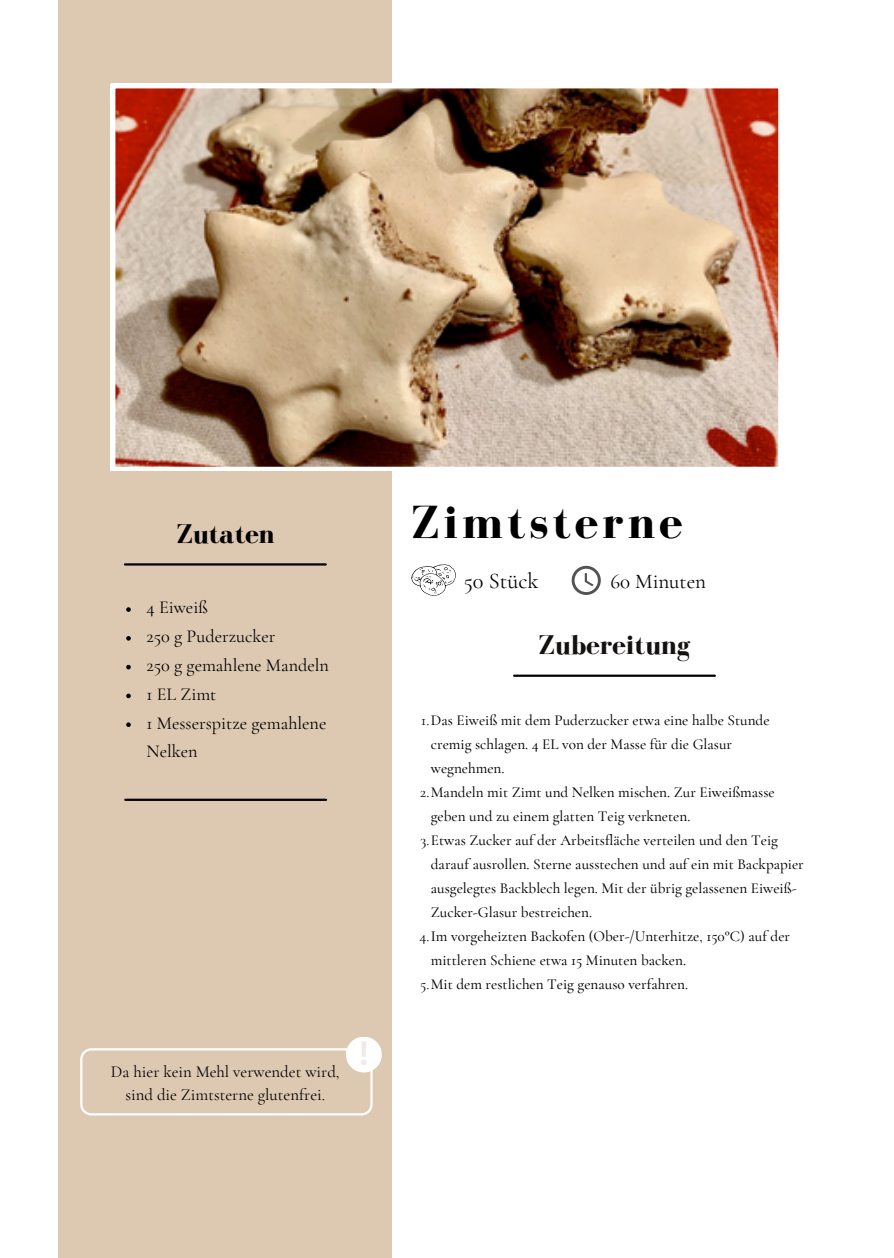
<style>
.page{position:relative;width:894px;height:1258px;background:#fff}
.page>*{position:absolute;margin:0;border:0;box-sizing:border-box;transform-origin:0 0}
.t1{font:700 48px "Bodoni FLF";letter-spacing:.085em;color:#000}
.t2{font:700 33px "Canva Sans";color:#efeae7}
.t3{font:700 27.9px "Bodoni FLF";color:#161111}
.t4{font:700 27.9px "Bodoni FLF";color:#000}
.t5{font:22.5px "Cormorant Garamond";color:#000}
.t6{font:21px "Cormorant Garamond";color:#000}
.t7{font:18.3px/28.8px "Cormorant Garamond";color:#000}
.t8{font:16.8px/23.1px "Cormorant Garamond";color:#000;text-align:center}
.t9{font:500 15.3px/24px "Cormorant Garamond";color:#000}
.s1{font-weight:400}
</style>
<div class="page">
<div style="left:58px;top:0;width:333px;height:1258px;background:#ddc8b1"></div>
<img style="left:111px;top:84px;width:668px;height:387px">
<hr style="left:125px;top:563px;width:200px;height:2px;background:#000">
<hr style="left:514px;top:674px;width:200px;height:3px;background:#000">
<hr style="left:125px;top:799px;width:201px;height:2px;background:#000">
<svg style="left:571px;top:566px;width:29px;height:29px"></svg>
<svg style="left:411px;top:564px;width:45px;height:32px"></svg>
<svg style="left:126px;top:607px;width:5px;height:5px"></svg>
<svg style="left:126px;top:636px;width:5px;height:5px"></svg>
<svg style="left:126px;top:665px;width:5px;height:4px"></svg>
<svg style="left:126px;top:694px;width:5px;height:4px"></svg>
<svg style="left:126px;top:722px;width:5px;height:5px"></svg>
<svg style="left:80px;top:1048px;width:292px;height:67px"></svg>
<div style="left:346px;top:1036px;width:36px;height:36px;background:#fff;border-radius:50%"></div>
<h4 class="t4" style="left:176px;top:518px;width:99px">Zutaten</h4>
<h1 class="t7" style="left:146px;top:593px;width:63px">4 Eiweiß</h1>
<p class="t7" style="left:146px;top:622px;width:130px">250 g Puderzucker</p>
<p class="t7" style="left:146px;top:651px;width:184px">250 g gemahlene Mandeln</p>
<h3 class="t7" style="left:146px;top:679px;width:71px">1 EL Zimt</h3>
<h3 class="t7" style="left:146px;top:708px;width:181px">1 Messerspitze gemahlene<br>Nelken</h3>
<p class="t8" style="left:111px;top:1060px;width:230px">Da hier kein Mehl verwendet wird, sind die Zimtsterne glutenfrei.</p>
<p class="t2" style="left:358px;top:1029px;width:12px">!</p>
<h2 class="t1" style="left:411px;top:496px;width:273px">Zimtsterne</h2>
<h2 class="t5" style="left:463px;top:567px;width:76px">50 Stück</h2>
<p class="t6" style="left:610px;top:569px;width:97px">60 Minuten</p>
<p class="t3" style="left:538px;top:629px;width:153px">Zubereitung</p>
<p class="t9" style="left:431px;top:708px;width:340px;text-indent:-10px"><span class="s1">1.</span>Das Eiweiß mit dem Puderzucker etwa eine halbe Stunde cremig schlagen. 4 EL von der Masse für die Glasur wegnehmen.</p>
<p class="t9" style="left:431px;top:780px;width:345px;text-indent:-11px"><span class="s1">2.</span>Mandeln mit Zimt und Nelken mischen. Zur Eiweißmasse geben und zu einem glatten Teig verkneten.</p>
<p class="t9" style="left:431px;top:828px;width:374px;text-indent:-10px"><span class="s1">3.</span>Etwas Zucker auf der Arbeitsfläche verteilen und den Teig darauf ausrollen. Sterne ausstechen und auf ein mit Backpapier ausgelegtes Backblech legen. Mit der übrig gelassenen Eiweiß-Zucker-Glasur bestreichen.</p>
<p class="t9" style="left:431px;top:924px;width:361px;text-indent:-11px"><span class="s1">4.</span>Im vorgeheizten Backofen (Ober-/Unterhitze, 150°C) auf der mittleren Schiene etwa 15 Minuten backen.</p>
<p class="t9" style="left:420px;top:972px;width:269px"><span class="s1">5.</span>Mit dem restlichen Teig genauso verfahren.</p>
</div>
